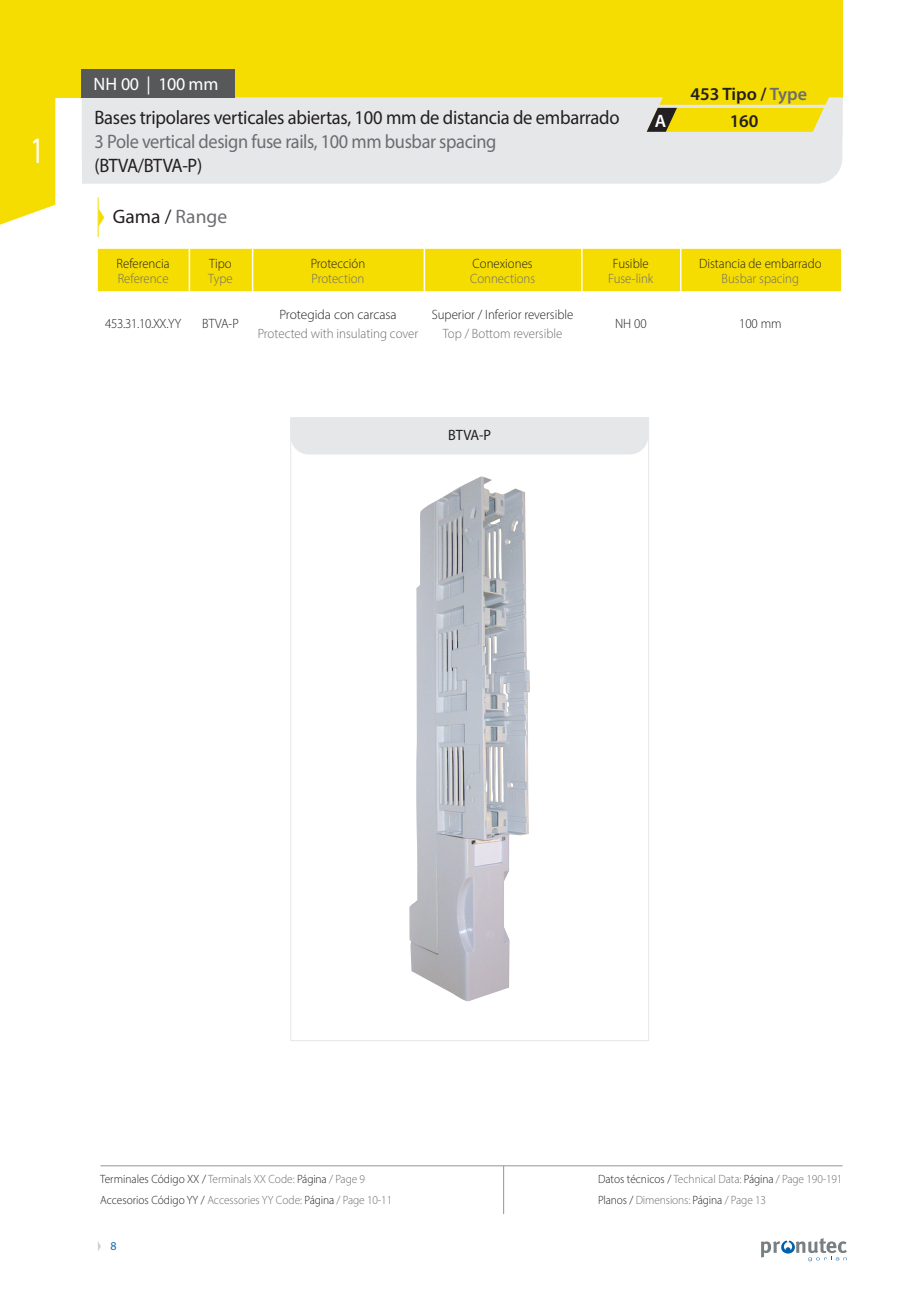
<style>
.page{position:relative;width:919px;height:1289px;background:#fff}
.page>*{position:absolute;margin:0;border:0;box-sizing:border-box;transform-origin:0 0}
.t1{font:37.5px "Myriad Pro";color:#fff;scale:.7 1}
.Titulos_secundarios{font:19.5px "Myriad Pro";letter-spacing:-.015em;color:#231f20;scale:.95 1}
.t2{font:19.5px "Myriad Pro";letter-spacing:-.02em;color:#6c6d70;scale:.94 1}
.Titulos_secundarios-2{font:19.5px "Myriad Pro";letter-spacing:-.015em;color:#231f20;scale:.94 1}
.Titulos_secundarios-3{font:19.5px "Myriad Pro";letter-spacing:-.015em;color:#231f20}
.cabecera_C_calibre_a{font:600 18px "Myriad Pro";color:#231f20}
.t3{font:18px "Myriad Pro";letter-spacing:-.02em;color:#fff}
.cabecera_C_calibre_a-2{font:600 18px "Myriad Pro";color:#fff}
.t4{font:15px "Myriad Pro";color:#231f20;scale:.95 1}
.t5{font:300 13.5px "Myriad Pro";color:#231f20;scale:.95 1}
.t6{font:300 13.5px "Myriad Pro";color:#6c6d70;scale:.95 1}
.t7{font:300 13.5px "Myriad Pro";color:#6c6d70;scale:.96 1}
.t8{font:300 13.5px "Myriad Pro";color:#231f20}
.t9{font:300 13.5px "Myriad Pro";letter-spacing:-.02em;color:#231f20;scale:.95 1}
.t10{font:300 12px "Myriad Pro";letter-spacing:-.01em;color:#6c6d70;scale:.95 1}
.t11{font:300 12px "Myriad Pro";color:#231f20;scale:.95 1}
.t12{font:12px "Myriad Pro";color:#0f6aad}
.s1{color:#6c6d70}
.s2{color:#231f20}
</style>
<div class="page">
<svg style="left:98px;top:1242px;width:3px;height:9px"></svg>
<div style="left:0;top:0;width:842px;height:98px;background:#f5dc01"></div>
<svg style="left:0;top:98px;width:55px;height:127px;background:#f5de15"></svg>
<svg style="left:761px;top:1238px;width:85px;height:23px"></svg>
<div style="left:82px;top:160px;width:760px;height:24px;background:#e6e7e9"></div>
<div style="left:290px;top:417px;width:358px;height:37px;background:#e6e7e9"></div>
<hr style="left:100px;top:1165px;width:742px;height:1px;background:#939598">
<hr style="left:503px;top:1165px;width:1px;height:49px;background:#939598">
<div style="left:81px;top:69px;width:154px;height:29px;background:#57585a"></div>
<div style="left:98px;top:249px;width:742px;height:42px;background:#f5dc01"></div>
<svg style="left:98px;top:291px;width:742px;height:1px"></svg>
<hr style="left:189px;top:291px;width:1px;height:64px;background:#fff">
<hr style="left:252px;top:291px;width:1px;height:64px;background:#fff">
<hr style="left:424px;top:291px;width:1px;height:64px;background:#fff">
<hr style="left:581px;top:291px;width:1px;height:64px;background:#fff">
<hr style="left:680px;top:291px;width:1px;height:64px;background:#fff">
<hr style="left:189px;top:249px;width:1px;height:42px;background:#fff">
<hr style="left:252px;top:249px;width:1px;height:42px;background:#fff">
<hr style="left:423px;top:249px;width:2px;height:42px;background:#fff">
<hr style="left:581px;top:249px;width:1px;height:42px;background:#fff">
<hr style="left:680px;top:249px;width:1px;height:42px;background:#fff">
<img style="left:409px;top:476px;width:121px;height:525px">
<svg style="left:99px;top:209px;width:5px;height:17px"></svg>
<hr style="left:98px;top:197px;width:1px;height:40px;background:#f5dc01">
<svg style="left:82px;top:97px;width:760px;height:63px;background:#e5e3ce"></svg>
<h1 class="t1" style="left:30px;top:127px;width:21px">1</h1>
<p class="t3" style="left:94px;top:73px;width:126px">NH 00 | 100 mm</p>
<p class="cabecera_C_calibre_a" style="left:690px;top:82px;width:118px">453 Tipo / <span class="s1">Type</span></p>
<p class="Titulos_secundarios" style="left:94px;top:106px;width:554px">Bases tripolares verticales abiertas, 100 mm de distancia de embarrado</p>
<p class="t2" style="left:94px;top:130px;width:429px">3 Pole vertical design fuse rails, 100 mm busbar spacing</p>
<p class="Titulos_secundarios-2" style="left:94px;top:154px;width:116px">(BTVA/BTVA-P)</p>
<p class="Titulos_secundarios-3" style="left:113px;top:204px;width:116px">Gama / <span class="s1">Range</span></p>
<p class="t5" style="left:117px;top:255px;width:57px">Referencia</p>
<p class="t6" style="left:118px;top:270px;width:55px">Reference</p>
<p class="cabecera_C_calibre_a-2" style="left:655px;top:109px;width:13px">A</p>
<p class="cabecera_C_calibre_a" style="left:729px;top:109px;width:30px">160</p>
<p class="t5" style="left:613px;top:255px;width:39px">Fusible</p>
<p class="t6" style="left:608px;top:270px;width:49px">Fuse-link</p>
<p class="t5" style="left:699px;top:255px;width:130px">Distancia de embarrado</p>
<p class="t6" style="left:721px;top:270px;width:83px">Busbar spacing</p>
<p class="t5" style="left:311px;top:255px;width:59px">Protección</p>
<p class="t6" style="left:311px;top:270px;width:57px">Protection</p>
<p class="t5" style="left:472px;top:255px;width:65px">Conexiones</p>
<p class="t6" style="left:470px;top:270px;width:70px">Connections</p>
<p class="t5" style="left:209px;top:255px;width:25px">Tipo</p>
<p class="t6" style="left:208px;top:270px;width:27px">Type</p>
<p class="t9" style="left:105px;top:316px;width:82px">453.31.10.XX.YY</p>
<p class="t5" style="left:202px;top:316px;width:40px">BTVA-P</p>
<p class="t8" style="left:279px;top:306px;width:119px">Protegida con carcasa</p>
<p class="t7" style="left:258px;top:325px;width:169px">Protected with insulating cover</p>
<p class="t5" style="left:432px;top:306px;width:151px">Superior / Inferior reversible</p>
<p class="t6" style="left:443px;top:325px;width:127px">Top / Bottom reversible</p>
<p class="t4" style="left:448px;top:425px;width:47px">BTVA-P</p>
<p class="t5" style="left:615px;top:316px;width:35px">NH 00</p>
<p class="t5" style="left:739px;top:316px;width:46px">100 mm</p>
<p class="t11" style="left:100px;top:1171px;width:280px">Terminales Código XX / <span class="s1">Terminals XX Code:</span> Página <span class="s1">/ Page 9</span></p>
<p class="t10" style="left:100px;top:1192px;width:309px"><span class="s2">Accesorios Código YY /</span> Accessories YY Code: <span class="s2">Página</span> / Page 10-11</p>
<p class="t12" style="left:111px;top:1238px;width:8px">8</p>
<p class="t10" style="left:598px;top:1171px;width:259px"><span class="s2">Datos técnicos /</span> Technical Data: <span class="s2">Página</span> / Page 190-191</p>
<p class="t10" style="left:598px;top:1192px;width:178px"><span class="s2">Planos /</span> Dimensions: <span class="s2">Página</span> / Page 13</p>
</div>
